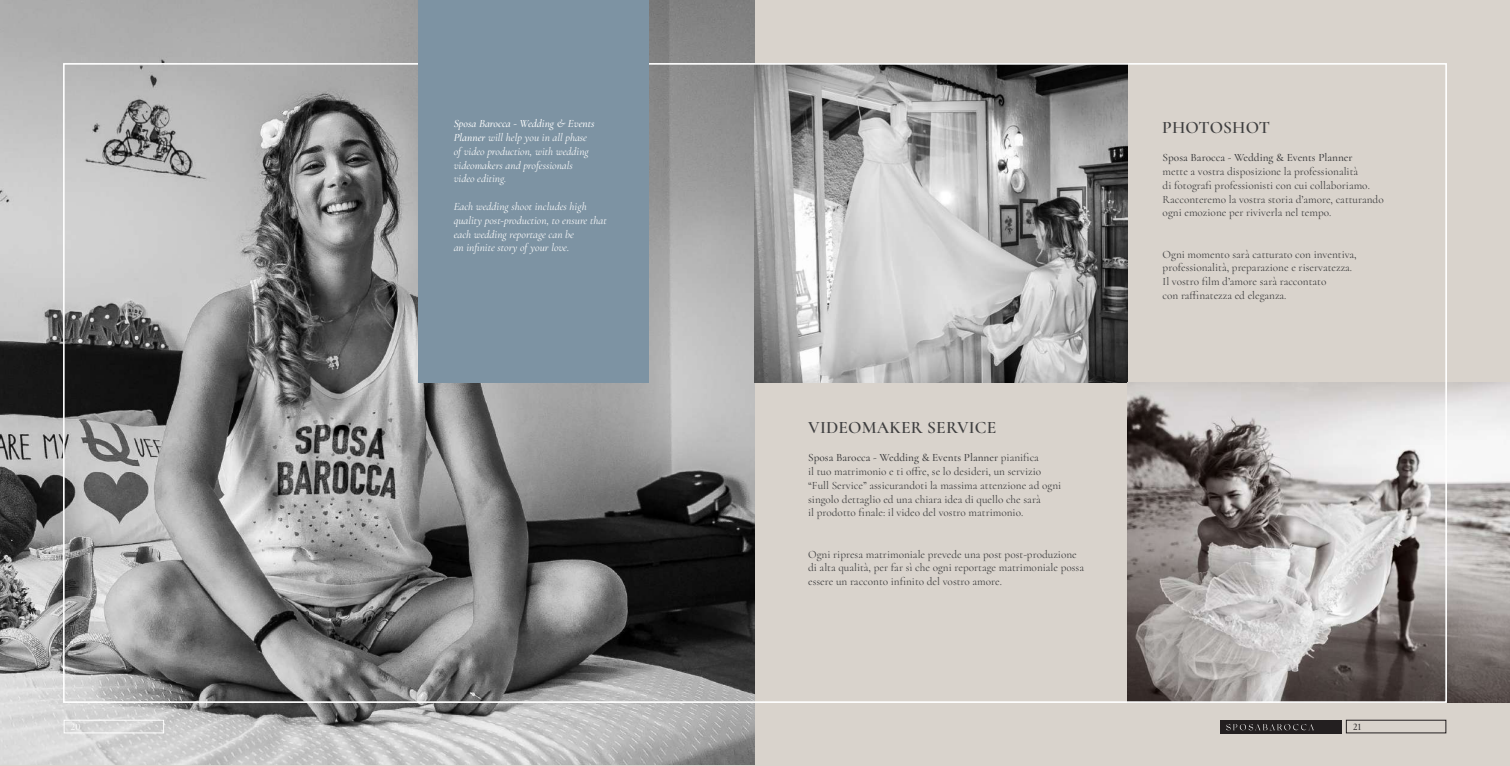
<style>
.page{position:relative;width:1510px;height:766px;background:#fff}
.page>*{position:absolute;margin:0;border:0;box-sizing:border-box;transform-origin:0 0}
.t1{font:600 17.5px "Cormorant";letter-spacing:.01em;color:#3e3e3f}
.t2{font:11.25px/13.8px "Cormorant";color:#3e3e3f}
.t3{font:italic 11.25px/13.8px "Cormorant";color:#fff}
.t4{font:500 11.25px "Cormorant";color:#3e3e3f}
.t5{font:500 10px "Cormorant";color:#fff}
.t6{font:500 10px "Cormorant";color:#231f20}
.s1{font-weight:500}
</style>
<div class="page">
<div style="left:0;top:0;width:1509px;height:765px;background:#d9d3cc"></div>
<img style="left:0;top:0;width:755px;height:763px">
<img style="left:755px;top:65px;width:372px;height:318px">
<img style="left:1127px;top:383px;width:382px;height:319px">
<div style="left:1220px;top:719px;width:121px;height:14px;background:#231f20"></div>
<div style="left:1346px;top:719px;width:100px;height:14px;border:1px solid #231f20"></div>
<svg style="left:1226px;top:724px;width:88px;height:6px"></svg>
<div style="left:64px;top:719px;width:100px;height:14px;border:1px solid #fff"></div>
<div style="left:418px;top:0;width:230px;height:383px;background:#7d93a3"></div>
<p class="t3" style="left:454px;top:116px;width:142px"><span class="s1">Sposa Barocca - Wedding &amp; Events<br>Planner</span> will help you in all phase of video production, with wedding videomakers and professionals video editing.</p>
<p class="t3" style="left:454px;top:198px;width:154px">Each wedding shoot includes high quality post-production, to ensure that each wedding reportage can be<br>an infinite story of your love.</p>
<h1 class="t1" style="left:808px;top:416px;width:190px">VIDEOMAKER SERVICE</h1>
<p class="t2" style="left:808px;top:450px;width:254px"><span class="s1">Sposa Barocca - Wedding &amp; Events Planner</span> pianifica<br>il tuo matrimonio e ti offre, se lo desideri, un servizio “Full Service” assicurandoti la massima attenzione ad ogni singolo dettaglio ed una chiara idea di quello che sarà<br>il prodotto finale: il video del vostro matrimonio.</p>
<p class="t2" style="left:808px;top:547px;width:277px">Ogni ripresa matrimoniale prevede una post post-produzione di alta qualità, per far sì che ogni reportage matrimoniale possa essere un racconto infinito del vostro amore.</p>
<h1 class="t1" style="left:1162px;top:117px;width:109px">PHOTOSHOT</h1>
<p class="t4" style="left:1162px;top:151px;width:192px">Sposa Barocca - Wedding &amp; Events Planner</p>
<p class="t2" style="left:1162px;top:164px;width:223px">mette a vostra disposizione la professionalità<br>di fotografi professionisti con cui collaboriamo.<br>Racconteremo la vostra storia d’amore, catturando ogni emozione per riviverla nel tempo.</p>
<p class="t2" style="left:1162px;top:247px;width:196px">Ogni momento sarà catturato con inventiva, professionalità, preparazione e riservatezza.<br>Il vostro film d’amore sarà raccontato<br>con raffinatezza ed eleganza.</p>
<p class="t5" style="left:71px;top:720px;width:11px">20</p>
<p class="t6" style="left:1353px;top:720px;width:10px">21</p>
</div>
